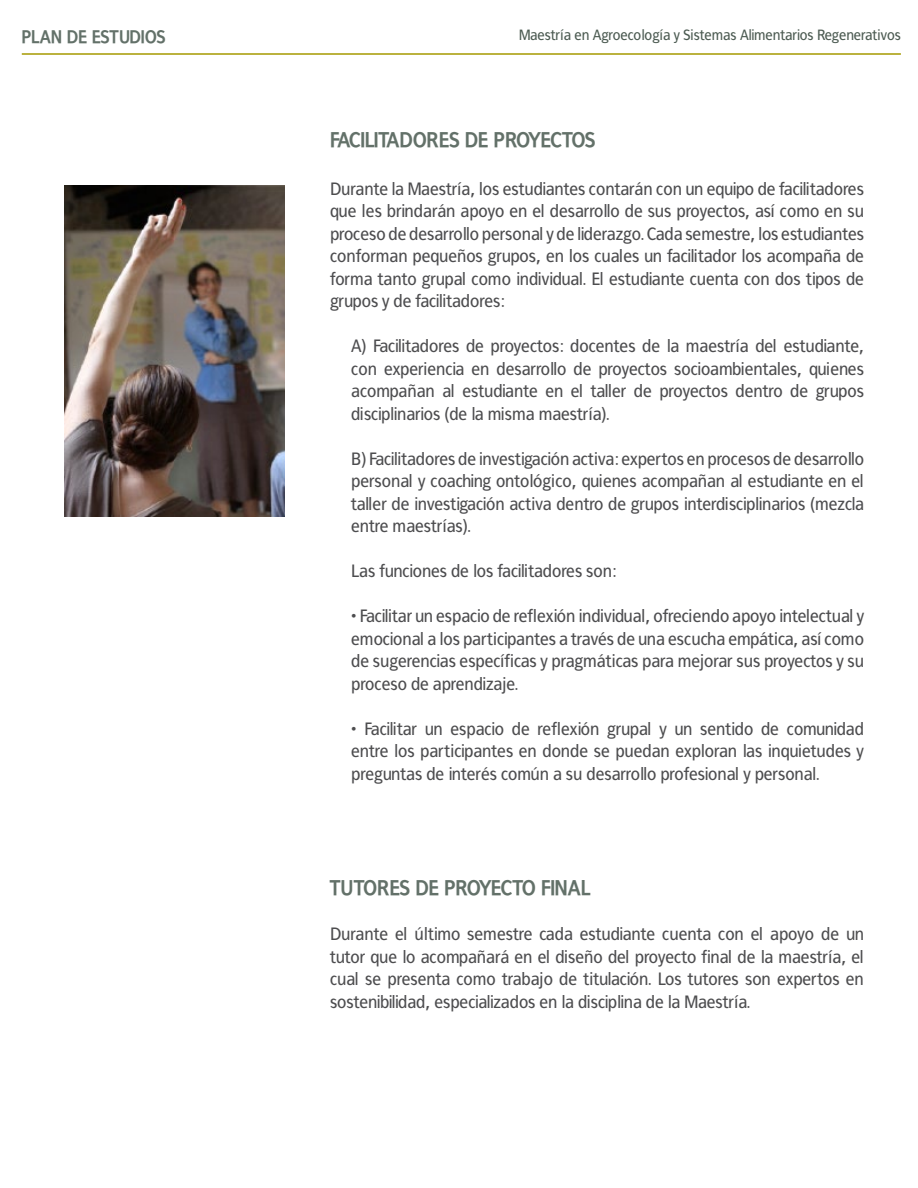
<style>
.page{position:relative;width:918px;height:1188px;background:#fff}
.page>*{position:absolute;margin:0;border:0;box-sizing:border-box;transform-origin:0 0}
.t1{font:700 21px "Francophil Sans";letter-spacing:-.04em;color:#637169}
.t2{font:18px/22.5px "Francophil Sans";color:#4d4d4f;text-align:justify}
.t3{font:700 18px "Francophil Sans";color:#637169}
.t4{font:15px "Francophil Sans";color:#4c5b52}
</style>
<div class="page">
<hr style="left:22px;top:53px;width:879px;height:2px;background:#a59a00">
<img style="left:64px;top:185px;width:221px;height:332px">
<p class="t3" style="left:22px;top:26px;width:146px">PLAN DE ESTUDIOS</p>
<p class="t4" style="left:519px;top:26px;width:384px">Maestría en Agroecología y Sistemas Alimentarios Regenerativos</p>
<p class="t1" style="left:330px;top:128px;width:267px">FACILITADORES DE PROYECTOS</p>
<p class="t2" style="left:330px;top:177px;width:536px">Durante la Maestría, los estudiantes contarán con un equipo de facilitadores que les brindarán apoyo en el desarrollo de sus proyectos, así como en su proceso de desarrollo personal y de liderazgo. Cada semestre, los estudiantes conforman pequeños grupos, en los cuales un facilitador los acompaña de forma tanto grupal como individual. El estudiante cuenta con dos tipos de grupos y de facilitadores:</p>
<p class="t2" style="left:351px;top:335px;width:514px">A) Facilitadores de proyectos: docentes de la maestría del estudiante, con experiencia en desarrollo de proyectos socioambientales, quienes acompañan al estudiante en el taller de proyectos dentro de grupos disciplinarios (de la misma maestría).</p>
<p class="t2" style="left:351px;top:447px;width:514px">B) Facilitadores de investigación activa: expertos en procesos de desarrollo personal y coaching ontológico, quienes acompañan al estudiante en el taller de investigación activa dentro de grupos interdisciplinarios (mezcla entre maestrías).</p>
<p class="t2" style="left:351px;top:560px;width:267px">Las funciones de los facilitadores son:</p>
<p class="t2" style="left:351px;top:605px;width:514px">• Facilitar un espacio de reflexión individual, ofreciendo apoyo intelectual y emocional a los participantes a través de una escucha empática, así como de sugerencias específicas y pragmáticas para mejorar sus proyectos y su proceso de aprendizaje.</p>
<p class="t2" style="left:351px;top:717px;width:514px">• Facilitar un espacio de reflexión grupal y un sentido de comunidad entre los participantes en donde se puedan exploran las inquietudes y preguntas de interés común a su desarrollo profesional y personal.</p>
<p class="t1" style="left:330px;top:875px;width:262px">TUTORES DE PROYECTO FINAL</p>
<p class="t2" style="left:330px;top:923px;width:536px">Durante el último semestre cada estudiante cuenta con el apoyo de un tutor que lo acompañará en el diseño del proyecto final de la maestría, el cual se presenta como trabajo de titulación. Los tutores son expertos en sostenibilidad, especializados en la disciplina de la Maestría.</p>
</div>
